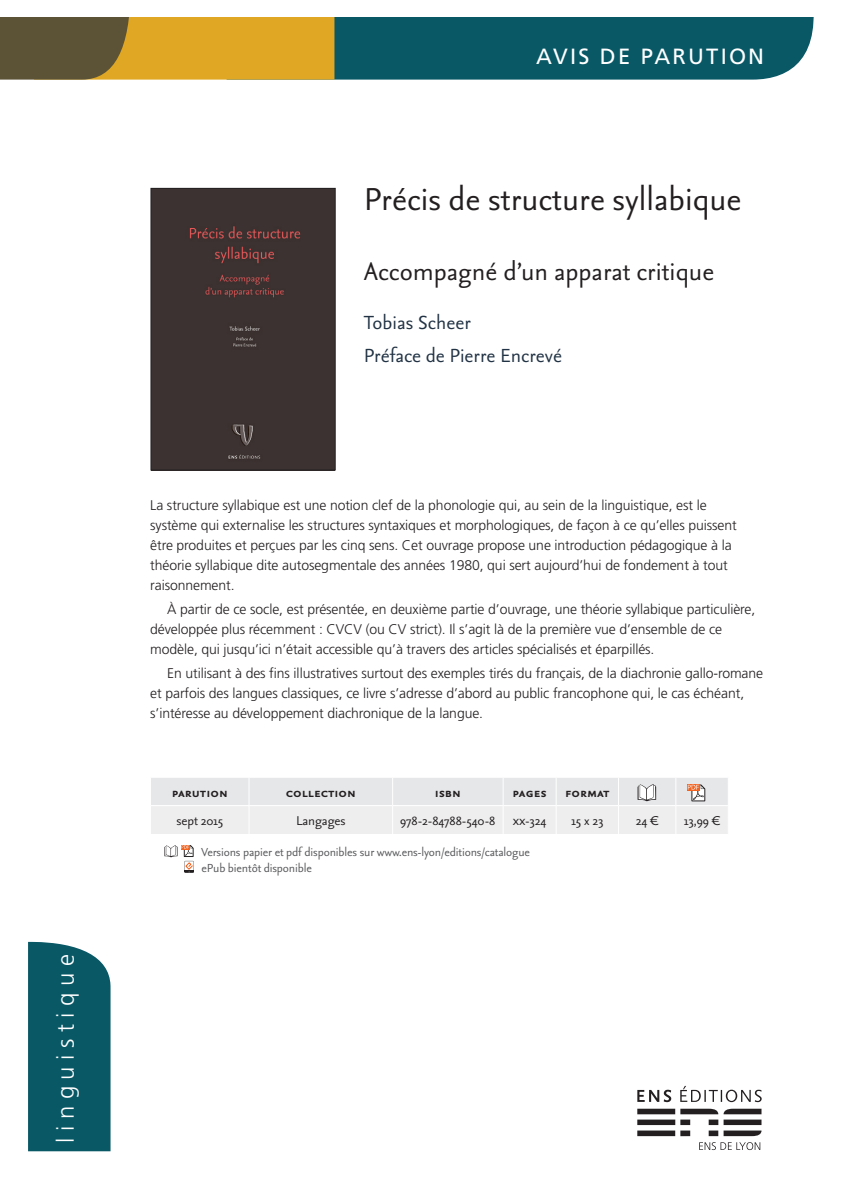
<style>
.page{position:relative;width:842px;height:1191px;background:#fff}
.page>*{position:absolute;margin:0;border:0;box-sizing:border-box;transform-origin:0 0}
.Titre_Livre{font:38px "Seria Sans Pro";color:#231f20}
.Sous_titre_livre{font:30px "Seria Sans Pro";color:#231f20}
.t1{font:300 24px "Frutiger LT Std";letter-spacing:.27em;color:#fff}
.Auteur{font:22.8px "Seria Sans Pro";color:#223345}
.t2{font:22px "Frutiger LT Std";letter-spacing:.1em;color:#fff}
.Cellule_tableau{font:15.4px "Seria Sans Pro";letter-spacing:-.01em;color:#231f20}
.Titre_tableau{font:700 15.4px "Seria Sans Pro";color:#231f20}
.Descriptif_alinéa{font:300 14px/20px "Frutiger LT Std";letter-spacing:-.005em;color:#231f20}
.Descriptif{font:300 14px/20px "Frutiger LT Std";letter-spacing:-.005em;color:#231f20}
.Legende_tableau{font:14px/16px "Seria Sans Pro";letter-spacing:-.01em;color:#57585a}
</style>
<div class="page">
<svg style="left:637px;top:1086px;width:125px;height:16px"></svg>
<svg style="left:637px;top:1108px;width:124px;height:28px"></svg>
<svg style="left:699px;top:1142px;width:61px;height:8px"></svg>
<div style="left:28px;top:942px;width:83px;height:209px;background:#095866"></div>
<div style="left:334px;top:17px;width:480px;height:63px;background:#095866"></div>
<div style="left:34px;top:0;width:300px;height:80px;background:#dfa723"></div>
<svg style="left:0;top:17px;width:130px;height:63px;background:#675935"></svg>
<div style="left:0;top:0;width:842px;height:17px;background:#fff"></div>
<div style="left:151px;top:778px;width:577px;height:56px;background:#eeeeef"></div>
<svg style="left:164px;top:845px;width:30px;height:28px"></svg>
<div style="left:153px;top:190px;width:180px;height:278px;background:#3b3231"></div>
<div style="left:151px;top:188px;width:184px;height:282px;border:1px solid #231f20"></div>
<h3 class="t1" style="left:52px;top:1142px;width:190px;rotate:-90deg">linguistique</h3>
<h3 class="t2" style="left:536px;top:43px;width:230px">AVIS DE PARUTION</h3>
<p class="Titre_Livre" style="left:364px;top:174px;width:379px">Précis de structure syllabique</p>
<p class="Sous_titre_livre" style="left:364px;top:251px;width:352px">Accompagné d’un apparat critique</p>
<p class="Auteur" style="left:364px;top:308px;width:108px">Tobias Scheer</p>
<p class="Auteur" style="left:364px;top:341px;width:200px">Préface de Pierre Encrevé</p>
<p class="Descriptif" style="left:150px;top:495px;width:588px">La structure syllabique est une notion clef de la phonologie qui, au sein de la linguistique, est le système qui externalise les structures syntaxiques et morphologiques, de façon à ce qu’elles puissent être produites et perçues par les cinq sens. Cet ouvrage propose une introduction pédagogique à la théorie syllabique dite autosegmentale des années 1980, qui sert aujourd’hui de fondement à tout raisonnement.</p>
<p class="Descriptif_alinéa" style="left:150px;top:599px;width:607px;text-indent:17px">À partir de ce socle, est présentée, en deuxième partie d’ouvrage, une théorie syllabique particulière, développée plus récemment : CVCV (ou CV strict). Il s’agit là de la première vue d’ensemble de ce modèle, qui jusqu’ici n’était accessible qu’à travers des articles spécialisés et éparpillés.</p>
<p class="Descriptif_alinéa" style="left:150px;top:663px;width:614px;text-indent:17px">En utilisant à des fins illustratives surtout des exemples tirés du français, de la diachronie gallo-romane et parfois des langues classiques, ce livre s’adresse d’abord au public francophone qui, le cas échéant, s’intéresse au développement diachronique de la langue.</p>
<p class="Titre_tableau" style="left:172px;top:782px;width:58px">parution</p>
<p class="Titre_tableau" style="left:286px;top:782px;width:72px">collection</p>
<p class="Titre_tableau" style="left:435px;top:782px;width:28px">isbn</p>
<p class="Titre_tableau" style="left:512px;top:782px;width:36px">pages</p>
<p class="Titre_tableau" style="left:565px;top:782px;width:46px">format</p>
<p class="Cellule_tableau" style="left:177px;top:811px;width:48px">sept 2015</p>
<p class="Cellule_tableau" style="left:296px;top:811px;width:51px">Langages</p>
<p class="Cellule_tableau" style="left:400px;top:811px;width:97px">978-2-84788-540-8</p>
<p class="Cellule_tableau" style="left:513px;top:811px;width:35px">xx-324</p>
<p class="Cellule_tableau" style="left:571px;top:811px;width:34px">15 x 23</p>
<p class="Cellule_tableau" style="left:636px;top:811px;width:25px">24 €</p>
<p class="Cellule_tableau" style="left:684px;top:811px;width:38px">13,99 €</p>
<p class="Legende_tableau" style="left:201px;top:843px;width:330px">Versions papier et pdf disponibles sur www.ens-lyon/editions/catalogue ePub bientôt disponible</p>
</div>
